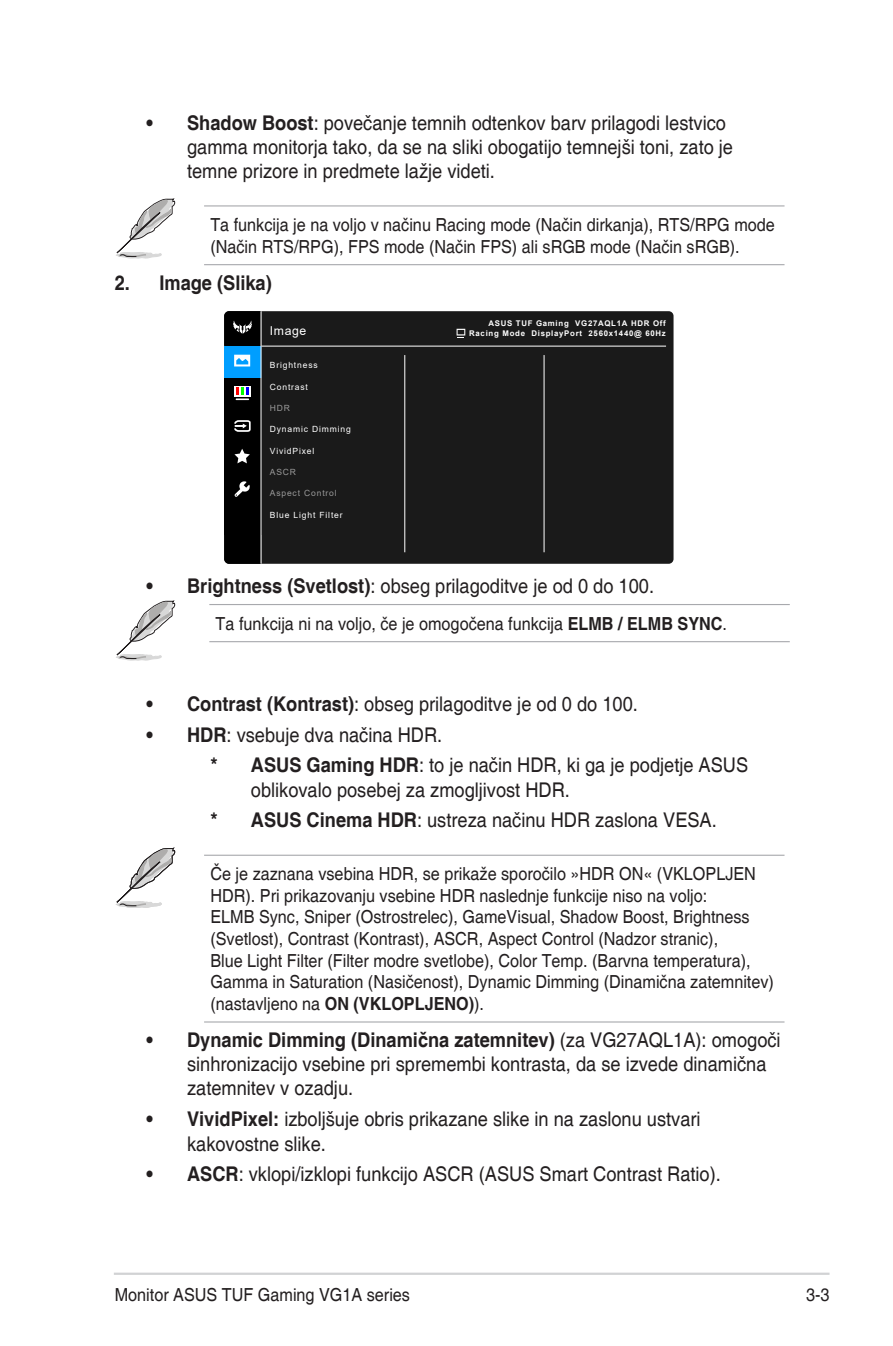
<style>
.page{position:relative;width:893px;height:1346px;background:#fff}
.page>*{position:absolute;margin:0;border:0;box-sizing:border-box;transform-origin:0 0}
.t1{font:20.25px/24.3px "Helvetica";color:#231f20;scale:.9 1}
.t2{font:700 20.25px "Helvetica";color:#231f20;scale:.9 1}
.Message{font:18px/21.6px "Helvetica";color:#231f20;scale:.9 1}
.t3{font:12.15px "Arial";letter-spacing:.05em;color:#fff}
.t4{font:8.55px "Arial";letter-spacing:.1em;color:#fff}
.t5{font:8.55px "Arial";letter-spacing:.1em;color:#999}
.t6{font:700 7.88px "Arial";letter-spacing:.09em;color:#fff}
.s1{font-weight:700}
</style>
<div class="page">
<hr style="left:114px;top:1272px;width:715px;height:3px;background:#d1d2d4">
<hr style="left:204px;top:205px;width:580px;height:1px;background:#a8a9ad">
<hr style="left:204px;top:264px;width:580px;height:1px;background:#a8a9ad">
<hr style="left:204px;top:855px;width:580px;height:1px;background:#a8a9ad">
<hr style="left:204px;top:1021px;width:580px;height:1px;background:#a8a9ad">
<svg style="left:116px;top:198px;width:59px;height:61px"></svg>
<div style="left:262px;top:311px;width:411px;height:253px;background:#1a1a1a"></div>
<hr style="left:261px;top:346px;width:405px;height:1px;background:#fff">
<hr style="left:404px;top:355px;width:1px;height:197px;background:#fff">
<hr style="left:544px;top:355px;width:1px;height:197px;background:#fff">
<svg style="left:457px;top:329px;width:8px;height:6px"></svg>
<svg style="left:457px;top:330px;width:7px;height:8px"></svg>
<svg style="left:224px;top:311px;width:37px;height:253px;background:#152732"></svg>
<hr style="left:209px;top:604px;width:581px;height:1px;background:#a8a9ad">
<hr style="left:209px;top:641px;width:581px;height:1px;background:#a8a9ad">
<svg style="left:116px;top:600px;width:59px;height:61px"></svg>
<svg style="left:115px;top:847px;width:60px;height:61px"></svg>
<p class="t1" style="left:187px;top:111px;width:608px;text-indent:-40px"><span class="s1">• Shadow Boost</span>: povečanje temnih odtenkov barv prilagodi lestvico gamma monitorja tako, da se na sliki obogatijo temnejši toni, zato je temne prizore in predmete lažje videti.</p>
<p class="Message" style="left:210px;top:214px;width:629px">Ta funkcija je na voljo v načinu Racing mode (Način dirkanja), RTS/RPG mode (Način RTS/RPG), FPS mode (Način FPS) ali sRGB mode (Način sRGB).</p>
<p class="t2" style="left:115px;top:270px;width:176px">2. Image (Slika)</p>
<p class="t6" style="left:488px;top:318px;width:179px">ASUS TUF Gaming VG27AQL1A HDR Off</p>
<p class="t3" style="left:270px;top:322px;width:38px">Image</p>
<p class="t6" style="left:469px;top:328px;width:198px">Racing Mode DisplayPort 2560x1440@ 60Hz</p>
<p class="t4" style="left:270px;top:360px;width:49px">Brightness</p>
<p class="t4" style="left:270px;top:381px;width:40px">Contrast</p>
<p class="t5" style="left:270px;top:402px;width:22px">HDR</p>
<p class="t4" style="left:270px;top:423px;width:83px">Dynamic Dimming</p>
<p class="t4" style="left:270px;top:445px;width:46px">VividPixel</p>
<p class="t5" style="left:270px;top:466px;width:28px">ASCR</p>
<p class="t5" style="left:270px;top:487px;width:68px">Aspect Control</p>
<p class="t4" style="left:270px;top:509px;width:74px">Blue Light Filter</p>
<p class="t1" style="left:147px;top:574px;width:565px"><span class="s1">• Brightness (Svetlost)</span>: obseg prilagoditve je od 0 do 100.</p>
<p class="Message" style="left:216px;top:613px;width:570px">Ta funkcija ni na voljo, če je omogočena funkcija <span class="s1">ELMB / ELMB SYNC</span>.</p>
<p class="t1" style="left:147px;top:692px;width:547px"><span class="s1">• Contrast (Kontrast)</span>: obseg prilagoditve je od 0 do 100.</p>
<p class="t1" style="left:147px;top:723px;width:330px"><span class="s1">• HDR</span>: vsebuje dva načina HDR.</p>
<p class="t1" style="left:251px;top:754px;width:554px;text-indent:-40px"><span class="s1">* ASUS Gaming HDR</span>: to je način HDR, ki ga je podjetje ASUS oblikovalo posebej za zmogljivost HDR.</p>
<p class="t1" style="left:210px;top:809px;width:564px"><span class="s1">* ASUS Cinema HDR</span>: ustreza načinu HDR zaslona VESA.</p>
<p class="Message" style="left:210px;top:864px;width:628px">Če je zaznana vsebina HDR, se prikaže sporočilo »HDR ON« (VKLOPLJEN HDR). Pri prikazovanju vsebine HDR naslednje funkcije niso na voljo:<br>ELMB Sync, Sniper (Ostrostrelec), GameVisual, Shadow Boost, Brightness (Svetlost), Contrast (Kontrast), ASCR, Aspect Control (Nadzor stranic),<br>Blue Light Filter (Filter modre svetlobe), Color Temp. (Barvna temperatura), Gamma in Saturation (Nasičenost), Dynamic Dimming (Dinamična zatemnitev) (nastavljeno na <span class="s1">ON (VKLOPLJENO)</span>).</p>
<p class="t1" style="left:187px;top:1028px;width:661px;text-indent:-40px"><span class="s1">• Dynamic Dimming (Dinamična zatemnitev)</span> (za VG27AQL1A): omogoči sinhronizacijo vsebine pri spremembi kontrasta, da se izvede dinamična zatemnitev v ozadju.</p>
<p class="t1" style="left:187px;top:1107px;width:572px;text-indent:-40px"><span class="s1">• VividPixel:</span> izboljšuje obris prikazane slike in na zaslonu ustvari kakovostne slike.</p>
<p class="t1" style="left:147px;top:1162px;width:640px"><span class="s1">• ASCR</span>: vklopi/izklopi funkcijo ASCR (ASUS Smart Contrast Ratio).</p>
<p class="Message" style="left:115px;top:1284px;width:330px">Monitor ASUS TUF Gaming VG1A series</p>
<p class="Message" style="left:806px;top:1284px;width:28px">3-3</p>
</div>
